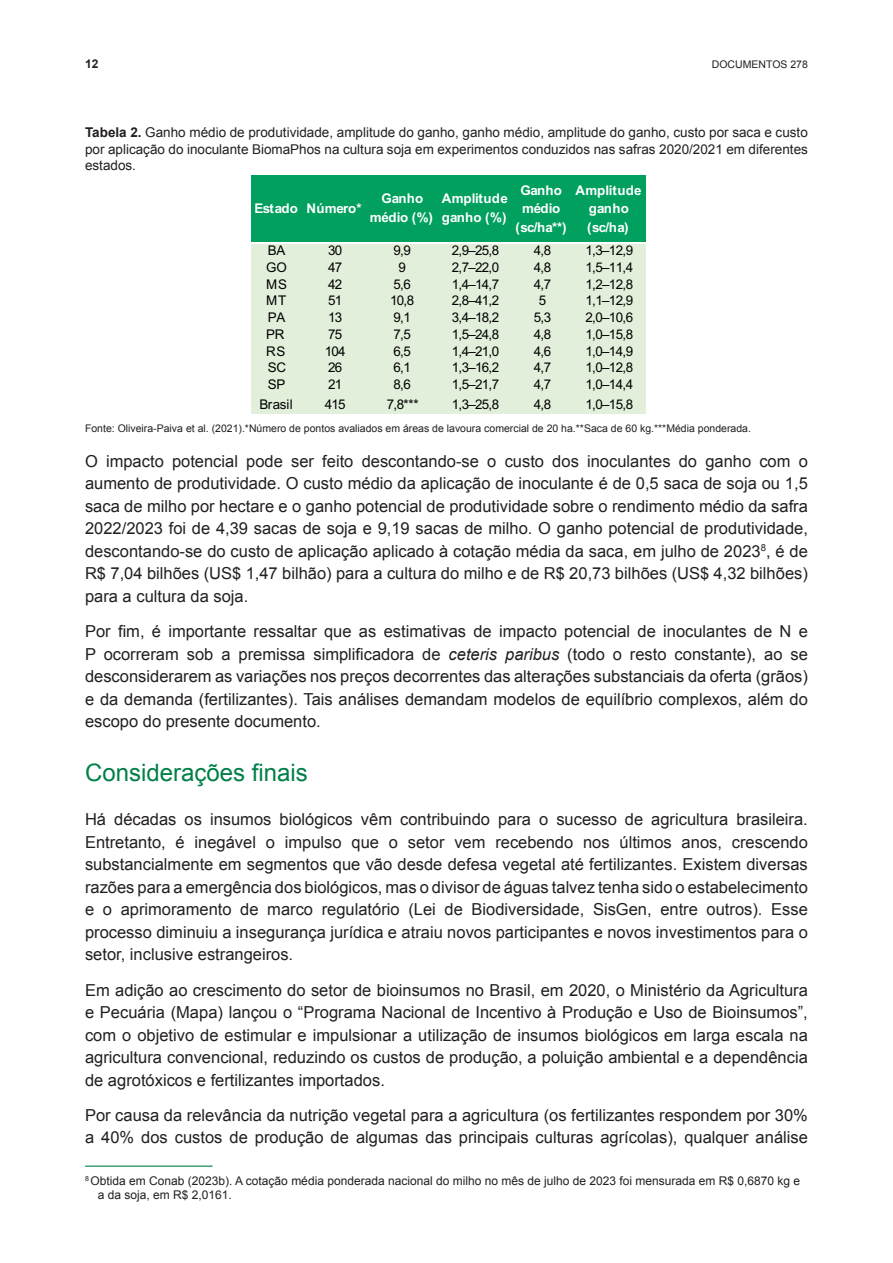
<style>
.page{position:relative;width:893px;height:1263px;background:#fff}
.page>*{position:absolute;margin:0;border:0;box-sizing:border-box;transform-origin:0 0}
.TITULO_1{font:24px "Arial";color:#007f46}
.MIOLO{font:16.5px/22.5px "Arial";color:#231f20;text-align:justify}
.TABELA_TITULO{font:13.5px/16.2px "Arial";color:#231f20;text-align:justify}
.t1{font:13.35px "Arial";letter-spacing:-.055em;color:#000}
.t2{font:700 13.35px/18.5px "Arial";letter-spacing:.015em;color:#fff}
.t3{font:700 13.35px/18.5px "Arial";letter-spacing:-.02em;color:#fff;text-align:center}
.t4{font:700 13.35px "Arial";letter-spacing:-.015em;color:#fff}
.RODAPE_FIO{font:12px/14.4px "Arial";color:#231f20}
.t5{font:700 12px "Arial";color:#231f20}
.TABELA_FONTE{font:10.5px "Arial";color:#231f20}
.s1{font-weight:700}
.s2{font-style:italic}
</style>
<div class="page">
<hr style="left:85px;top:1165px;width:128px;height:2px;background:#007f46">
<div style="left:251px;top:175px;width:395px;height:68px;background:#01a05f"></div>
<div style="left:251px;top:242px;width:395px;height:173px;background:#e2efda"></div>
<hr style="left:250px;top:242px;width:396px;height:1px;background:#fff">
<hr style="left:250px;top:414px;width:396px;height:1px;background:#fff">
<p class="t5" style="left:85px;top:56px;width:15px">12</p>
<p class="TABELA_FONTE" style="left:712px;top:58px;width:98px">DOCUMENTOS 278</p>
<p class="TABELA_TITULO" style="left:85px;top:125px;width:724px"><span class="s1">Tabela 2.</span> Ganho médio de produtividade, amplitude do ganho, ganho médio, amplitude do ganho, custo por saca e custo por aplicação do inoculante BiomaPhos na cultura soja em experimentos conduzidos nas safras 2020/2021 em diferentes estados.</p>
<p class="t4" style="left:255px;top:199px;width:109px">Estado Número*</p>
<p class="t3" style="left:370px;top:190px;width:64px">Ganho médio (%)</p>
<p class="t2" style="left:442px;top:190px;width:67px">Amplitude ganho (%)</p>
<p class="t3" style="left:515px;top:181px;width:53px">Ganho médio (sc/ha**)</p>
<p class="t2" style="left:576px;top:181px;width:67px;text-align:center">Amplitude ganho (sc/ha)</p>
<p class="t1" style="left:268px;top:241px;width:19px">BA</p>
<p class="t1" style="left:328px;top:241px;width:16px">30</p>
<p class="t1" style="left:393px;top:241px;width:19px">9,9</p>
<p class="t1" style="left:452px;top:241px;width:49px">2,9–25,8</p>
<p class="t1" style="left:534px;top:241px;width:19px">4,8</p>
<p class="t1" style="left:586px;top:241px;width:49px">1,3–12,9</p>
<p class="t1" style="left:266px;top:258px;width:22px">GO</p>
<p class="t1" style="left:328px;top:258px;width:16px">47</p>
<p class="t1" style="left:398px;top:258px;width:9px">9</p>
<p class="t1" style="left:452px;top:258px;width:49px">2,7–22,0</p>
<p class="t1" style="left:534px;top:258px;width:19px">4,8</p>
<p class="t1" style="left:586px;top:258px;width:49px">1,5–11,4</p>
<p class="t1" style="left:266px;top:275px;width:22px">MS</p>
<p class="t1" style="left:328px;top:275px;width:16px">42</p>
<p class="t1" style="left:393px;top:275px;width:19px">5,6</p>
<p class="t1" style="left:452px;top:275px;width:49px">1,4–14,7</p>
<p class="t1" style="left:534px;top:275px;width:19px">4,7</p>
<p class="t1" style="left:586px;top:275px;width:49px">1,2–12,8</p>
<p class="t1" style="left:266px;top:291px;width:21px">MT</p>
<p class="t1" style="left:328px;top:291px;width:16px">51</p>
<p class="t1" style="left:390px;top:291px;width:26px">10,8</p>
<p class="t1" style="left:452px;top:291px;width:49px">2,8–41,2</p>
<p class="t1" style="left:539px;top:291px;width:9px">5</p>
<p class="t1" style="left:586px;top:291px;width:49px">1,1–12,9</p>
<p class="t1" style="left:268px;top:308px;width:19px">PA</p>
<p class="t1" style="left:328px;top:308px;width:16px">13</p>
<p class="t1" style="left:393px;top:308px;width:19px">9,1</p>
<p class="t1" style="left:452px;top:308px;width:49px">3,4–18,2</p>
<p class="t1" style="left:534px;top:308px;width:19px">5,3</p>
<p class="t1" style="left:586px;top:308px;width:49px">2,0–10,6</p>
<p class="t1" style="left:266px;top:325px;width:20px">PR</p>
<p class="t1" style="left:328px;top:325px;width:16px">75</p>
<p class="t1" style="left:393px;top:325px;width:19px">7,5</p>
<p class="t1" style="left:452px;top:325px;width:49px">1,5–24,8</p>
<p class="t1" style="left:534px;top:325px;width:19px">4,8</p>
<p class="t1" style="left:586px;top:325px;width:49px">1,0–15,8</p>
<p class="t1" style="left:266px;top:342px;width:20px">RS</p>
<p class="t1" style="left:325px;top:342px;width:22px">104</p>
<p class="t1" style="left:393px;top:342px;width:19px">6,5</p>
<p class="t1" style="left:452px;top:342px;width:49px">1,4–21,0</p>
<p class="t1" style="left:534px;top:342px;width:19px">4,6</p>
<p class="t1" style="left:586px;top:342px;width:49px">1,0–14,9</p>
<p class="t1" style="left:268px;top:358px;width:20px">SC</p>
<p class="t1" style="left:328px;top:358px;width:16px">26</p>
<p class="t1" style="left:393px;top:358px;width:19px">6,1</p>
<p class="t1" style="left:452px;top:358px;width:49px">1,3–16,2</p>
<p class="t1" style="left:534px;top:358px;width:19px">4,7</p>
<p class="t1" style="left:586px;top:358px;width:49px">1,0–12,8</p>
<p class="t1" style="left:268px;top:375px;width:19px">SP</p>
<p class="t1" style="left:328px;top:375px;width:16px">21</p>
<p class="t1" style="left:393px;top:375px;width:19px">8,6</p>
<p class="t1" style="left:452px;top:375px;width:49px">1,5–21,7</p>
<p class="t1" style="left:534px;top:375px;width:19px">4,7</p>
<p class="t1" style="left:586px;top:375px;width:49px">1,0–14,4</p>
<p class="t1" style="left:260px;top:395px;width:35px">Brasil</p>
<p class="t1" style="left:325px;top:395px;width:22px">415</p>
<p class="t1" style="left:387px;top:395px;width:33px">7,8***</p>
<p class="t1" style="left:452px;top:395px;width:49px">1,3–25,8</p>
<p class="t1" style="left:534px;top:395px;width:19px">4,8</p>
<p class="t1" style="left:586px;top:395px;width:49px">1,0–15,8</p>
<p class="TABELA_FONTE" style="left:85px;top:421px;width:667px">Fonte: Oliveira-Paiva et al. (2021).*Número de pontos avaliados em áreas de lavoura comercial de 20 ha.**Saca de 60 kg.***Média ponderada.</p>
<p class="MIOLO" style="left:85px;top:450px;width:724px">O impacto potencial pode ser feito descontando-se o custo dos inoculantes do ganho com o aumento de produtividade. O custo médio da aplicação de inoculante é de 0,5 saca de soja ou 1,5 saca de milho por hectare e o ganho potencial de produtividade sobre o rendimento médio da safra 2022/2023 foi de 4,39 sacas de soja e 9,19 sacas de milho. O ganho potencial de produtividade, descontando-se do custo de aplicação aplicado à cotação média da saca, em julho de 2023<sup>8</sup>, é de R$ 7,04 bilhões (US$ 1,47 bilhão) para a cultura do milho e de R$ 20,73 bilhões (US$ 4,32 bilhões) para a cultura da soja.</p>
<p class="MIOLO" style="left:85px;top:620px;width:724px">Por fim, é importante ressaltar que as estimativas de impacto potencial de inoculantes de N e P ocorreram sob a premissa simplificadora de <span class="s2">ceteris paribus</span> (todo o resto constante), ao se desconsiderarem as variações nos preços decorrentes das alterações substanciais da oferta (grãos) e da demanda (fertilizantes). Tais análises demandam modelos de equilíbrio complexos, além do escopo do presente documento.</p>
<p class="TITULO_1" style="left:85px;top:757px;width:224px">Considerações finais</p>
<p class="MIOLO" style="left:85px;top:808px;width:724px">Há décadas os insumos biológicos vêm contribuindo para o sucesso de agricultura brasileira.<br>Entretanto, é inegável o impulso que o setor vem recebendo nos últimos anos, crescendo substancialmente em segmentos que vão desde defesa vegetal até fertilizantes. Existem diversas razões para a emergência dos biológicos, mas o divisor de águas talvez tenha sido o estabelecimento e o aprimoramento de marco regulatório (Lei de Biodiversidade, SisGen, entre outros). Esse processo diminuiu a insegurança jurídica e atraiu novos participantes e novos investimentos para o setor, inclusive estrangeiros.</p>
<p class="MIOLO" style="left:85px;top:979px;width:724px">Em adição ao crescimento do setor de bioinsumos no Brasil, em 2020, o Ministério da Agricultura e Pecuária (Mapa) lançou o “Programa Nacional de Incentivo à Produção e Uso de Bioinsumos”, com o objetivo de estimular e impulsionar a utilização de insumos biológicos em larga escala na agricultura convencional, reduzindo os custos de produção, a poluição ambiental e a dependência de agrotóxicos e fertilizantes importados.</p>
<p class="MIOLO" style="left:85px;top:1104px;width:724px">Por causa da relevância da nutrição vegetal para a agricultura (os fertilizantes respondem por 30% a 40% dos custos de produção de algumas das principais culturas agrícolas), qualquer análise</p>
<p class="RODAPE_FIO" style="left:98px;top:1173px;width:704px;text-indent:-13px"><sup>8</sup> Obtida em Conab (2023b). A cotação média ponderada nacional do milho no mês de julho de 2023 foi mensurada em R$ 0,6870 kg e a da soja, em R$ 2,0161.</p>
</div>
